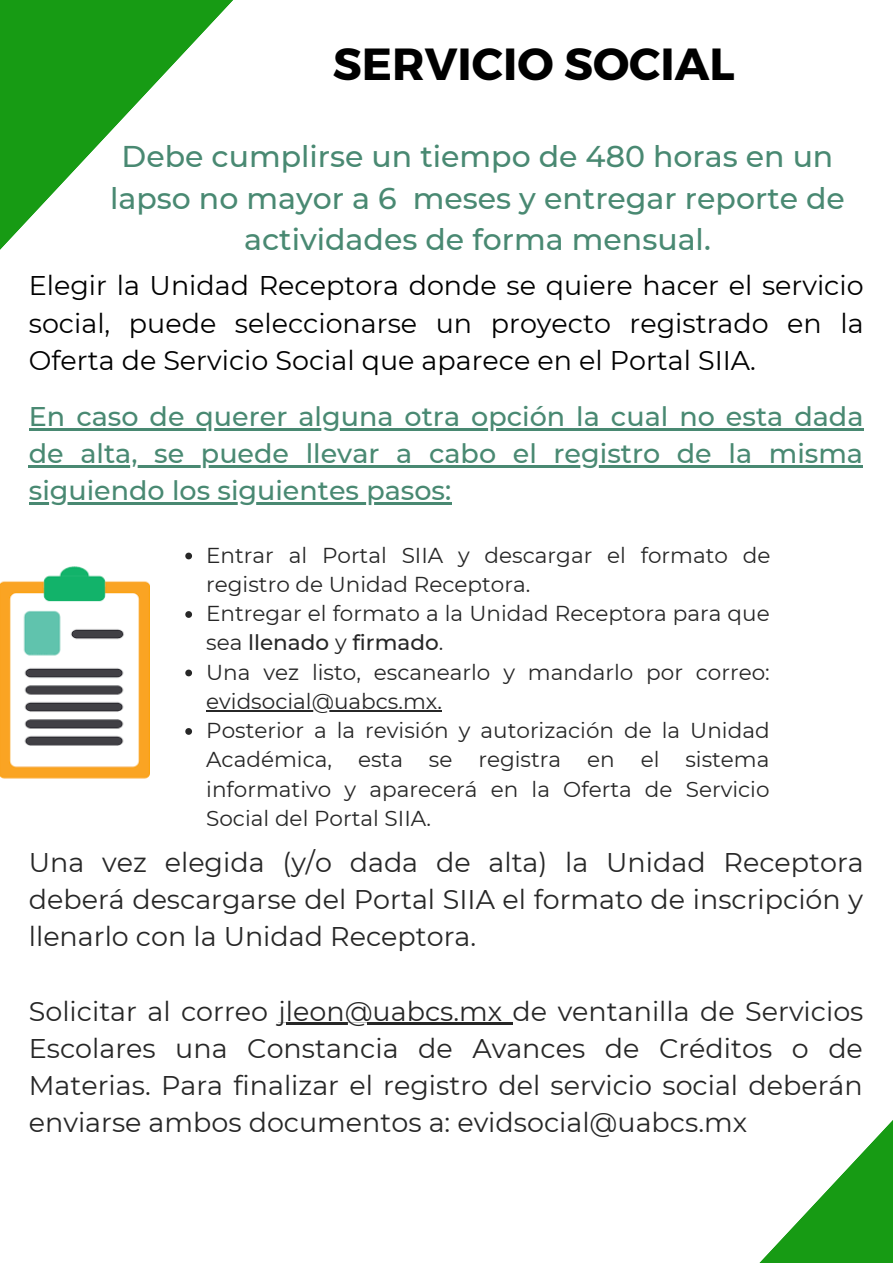
<style>
.page{position:relative;width:893px;height:1264px;background:#fff}
.page>*{position:absolute;margin:0;border:0;box-sizing:border-box;transform-origin:0 0}
.t1{font:700 45px "Montserrat";color:#000}
.t2{font:500 30px/41.5px "Montserrat";color:#498972;text-align:center}
.t3{font:27px/37px "Montserrat";color:#272727;text-align:justify}
.t4{font:27px/37px "Montserrat";color:#000;text-align:justify}
.t5{font:500 27px/37px "Montserrat";color:#498972;text-align:justify}
.t6{font:21.6px/29.2px "Montserrat";color:#272727}
.s1{font-weight:500}
</style>
<div class="page">
<svg style="left:760px;top:1121px;width:132px;height:141px"></svg>
<svg style="left:0;top:0;width:233px;height:250px"></svg>
<hr style="left:29px;top:428px;width:834px;height:2px;background:#498972">
<hr style="left:29px;top:465px;width:834px;height:2px;background:#498972">
<hr style="left:29px;top:502px;width:422px;height:2px;background:#498972">
<img style="left:0;top:566px;width:149px;height:212px">
<svg style="left:185px;top:552px;width:7px;height:7px"></svg>
<svg style="left:185px;top:611px;width:7px;height:7px"></svg>
<svg style="left:185px;top:669px;width:7px;height:7px"></svg>
<hr style="left:206px;top:710px;width:236px;height:1px;background:#272727">
<svg style="left:185px;top:728px;width:7px;height:6px"></svg>
<hr style="left:278px;top:1022px;width:234px;height:3px;background:#272727">
<p class="t1" style="left:333px;top:35px;width:403px">SERVICIO SOCIAL</p>
<p class="t2" style="left:110px;top:136px;width:736px">Debe cumplirse un tiempo de 480 horas en un lapso no mayor a 6 meses y entregar reporte de actividades de forma mensual.</p>
<p class="t4" style="left:29px;top:267px;width:836px">Elegir la Unidad Receptora donde se quiere hacer el servicio social, puede seleccionarse un proyecto registrado en la Oferta de Servicio Social que aparece en el Portal SIIA.</p>
<p class="t5" style="left:29px;top:397px;width:836px">En caso de querer alguna otra opción la cual no esta dada de alta, se puede llevar a cabo el registro de la misma siguiendo los siguientes pasos:</p>
<p class="t6" style="left:206px;top:540px;width:565px">Entrar al Portal SIIA y descargar el formato de registro de Unidad Receptora.</p>
<p class="t6" style="left:206px;top:599px;width:565px">Entregar el formato a la Unidad Receptora para que sea <span class="s1">llenado</span> y <span class="s1">firmado</span>.</p>
<p class="t6" style="left:206px;top:657px;width:565px">Una vez listo, escanearlo y mandarlo por correo: evidsocial@uabcs.mx.</p>
<p class="t6" style="left:206px;top:715px;width:565px;text-align:justify">Posterior a la revisión y autorización de la Unidad Académica, esta se registra en el sistema informativo y aparecerá en la Oferta de Servicio Social del Portal SIIA.</p>
<p class="t3" style="left:29px;top:844px;width:836px">Una vez elegida (y/o dada de alta) la Unidad Receptora deberá descargarse del Portal SIIA el formato de inscripción y llenarlo con la Unidad Receptora.</p>
<p class="t3" style="left:29px;top:992px;width:836px">Solicitar al correo jleon@uabcs.mx de ventanilla de Servicios Escolares una Constancia de Avances de Créditos o de Materias. Para finalizar el registro del servicio social deberán enviarse ambos documentos a: evidsocial@uabcs.mx</p>
</div>
